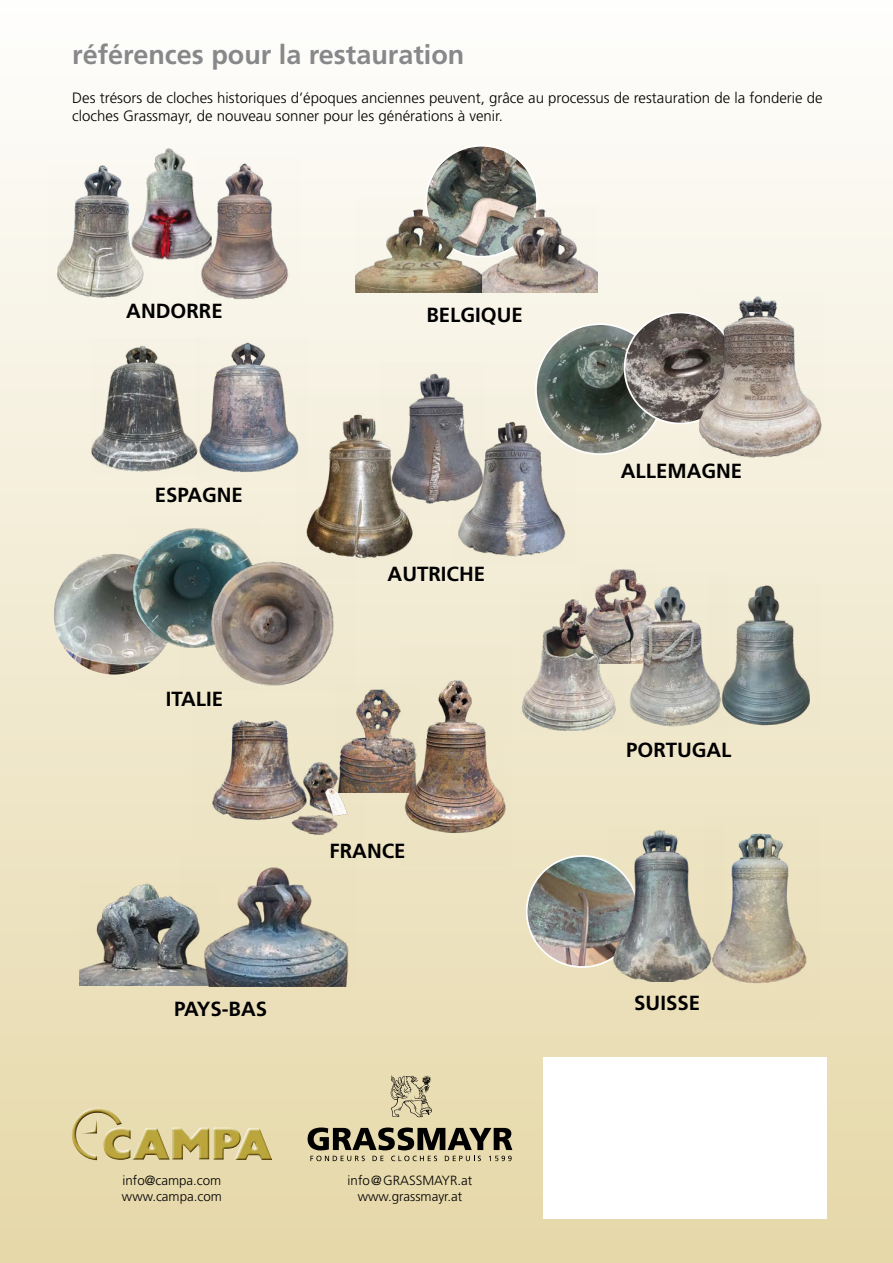
<style>
.page{position:relative;width:893px;height:1263px;background:#fff}
.page>*{position:absolute;margin:0;border:0;box-sizing:border-box;transform-origin:0 0}
.t1{font:700 27px "Frutiger";color:#87888a}
.t2{font:700 20.4px "Frutiger";color:#000}
.t3{font:300 15px/18px "Frutiger";color:#000}
.t4{font:300 13.35px/16px "Frutiger";color:#000}
</style>
<div class="page">
<div style="left:0;top:0;width:893px;height:1263px;background:linear-gradient(to bottom,#fefefd,#e5d7a8)"></div>
<img style="left:336px;top:684px;width:64px;height:109px">
<img style="left:400px;top:644px;width:111px;height:221px">
<img style="left:191px;top:709px;width:174px;height:131px">
<img style="left:582px;top:564px;width:75px;height:29px">
<img style="left:519px;top:593px;width:88px;height:141px">
<img style="left:607px;top:574px;width:121px;height:161px">
<img style="left:708px;top:577px;width:114px;height:151px">
<img style="left:196px;top:336px;width:109px;height:145px">
<img style="left:91px;top:339px;width:110px;height:135px">
<img style="left:381px;top:363px;width:104px;height:156px">
<img style="left:451px;top:398px;width:124px;height:165px">
<img style="left:296px;top:398px;width:122px;height:182px">
<img style="left:426px;top:146px;width:111px;height:111px;border-radius:55px">
<img style="left:481px;top:205px;width:117px;height:88px">
<img style="left:356px;top:199px;width:125px;height:94px">
<img style="left:536px;top:324px;width:128px;height:130px">
<img style="left:625px;top:312px;width:111px;height:111px;border-radius:55px">
<img style="left:699px;top:292px;width:124px;height:165px">
<img style="left:48px;top:166px;width:102px;height:134px">
<img style="left:122px;top:148px;width:93px;height:118px">
<img style="left:195px;top:158px;width:107px;height:142px">
<img style="left:54px;top:554px;width:120px;height:120px;border-radius:60px">
<img style="left:129px;top:516px;width:131px;height:174px">
<img style="left:180px;top:558px;width:176px;height:132px">
<img style="left:80px;top:883px;width:100px;height:103px">
<img style="left:180px;top:855px;width:175px;height:131px">
<img style="left:527px;top:856px;width:81px;height:110px">
<img style="left:608px;top:827px;width:96px;height:154px">
<img style="left:704px;top:816px;width:116px;height:205px">
<img style="left:72px;top:1108px;width:200px;height:52px">
<svg style="left:391px;top:1075px;width:41px;height:42px;background:#bab08e"></svg>
<svg style="left:308px;top:1127px;width:204px;height:34px;background:#8a8268"></svg>
<div style="left:544px;top:1058px;width:283px;height:161px;background:#fff"></div>
<h1 class="t1" style="left:72px;top:38px;width:394px">références pour la restauration</h1>
<p class="t3" style="left:72px;top:89px;width:752px">Des trésors de cloches historiques d’époques anciennes peuvent, grâce au processus de restauration de la fonderie de cloches Grassmayr, de nouveau sonner pour les générations à venir.</p>
<h2 class="t2" style="left:126px;top:299px;width:98px">ANDORRE</h2>
<h2 class="t2" style="left:155px;top:483px;width:90px">ESPAGNE</h2>
<h2 class="t2" style="left:166px;top:686px;width:59px">ITALIE</h2>
<h2 class="t2" style="left:426px;top:302px;width:98px">BELGIQUE</h2>
<h2 class="t2" style="left:388px;top:562px;width:99px">AUTRICHE</h2>
<h2 class="t2" style="left:330px;top:838px;width:78px">FRANCE</h2>
<h2 class="t2" style="left:621px;top:459px;width:123px">ALLEMAGNE</h2>
<h2 class="t2" style="left:626px;top:738px;width:107px">PORTUGAL</h2>
<h2 class="t2" style="left:174px;top:996px;width:94px">PAYS-BAS</h2>
<h2 class="t2" style="left:634px;top:991px;width:67px">SUISSE</h2>
<p class="t4" style="left:122px;top:1172px;width:101px">info@campa.com www.campa.com</p>
<p class="t4" style="left:348px;top:1172px;width:126px;text-align:center">info@GRASSMAYR.at www.grassmayr.at</p>
</div>
